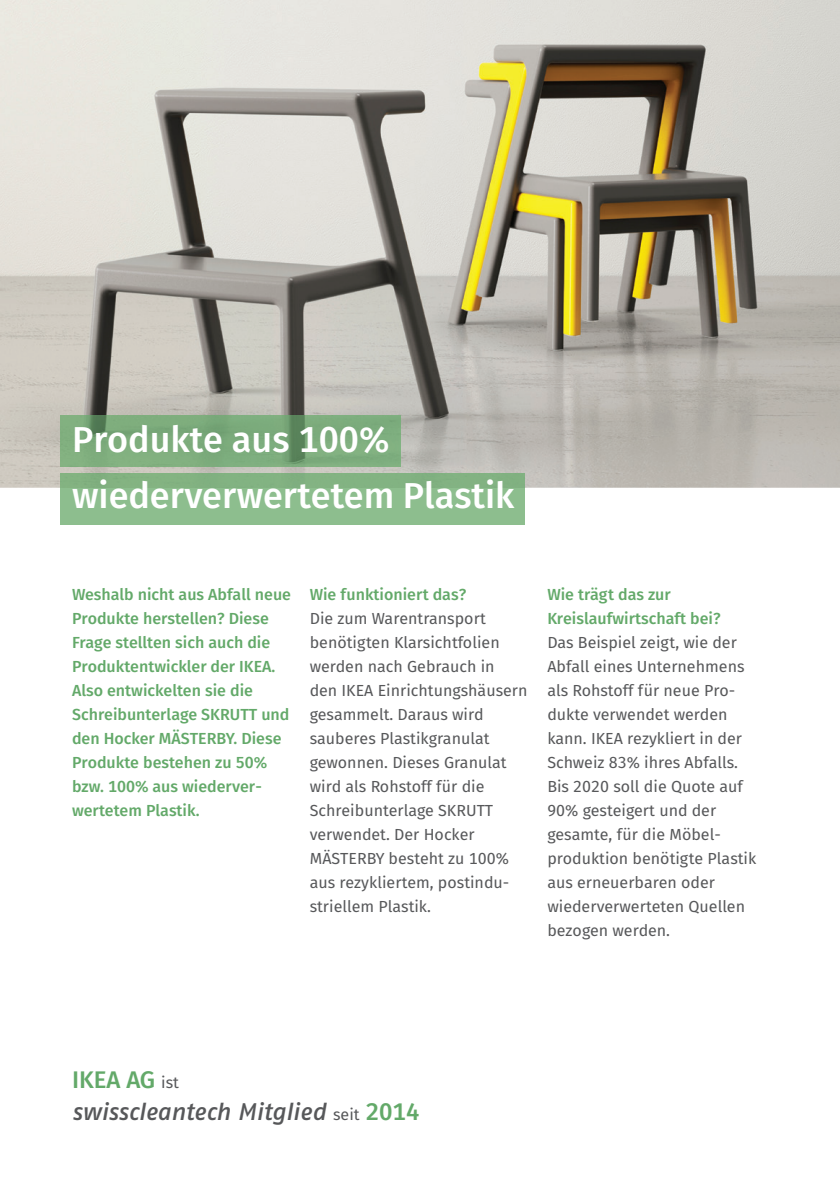
<style>
.page{position:relative;width:840px;height:1191px;background:#fff}
.page>*{position:absolute;margin:0;border:0;box-sizing:border-box;transform-origin:0 0}
.t1{font:500 36px/56px "Fira Sans";color:#fff}
.t2{font:italic 500 24px "Fago OT";color:#57585a}
.t3{font:500 24px "Fira Sans";color:#63a969}
.t4{font:16px/24px "Fira Sans";color:#57585a}
.t5{font:500 16px/24px "Fira Sans";color:#63a969}
.s1{font-weight:400;font-size:16px;color:#57585a}
.s2{font-family:"Fira Sans";font-weight:400;font-style:normal;font-size:16px}
.s3{font-family:"Fira Sans";font-style:normal;color:#63a969}
</style>
<div class="page">
<img style="left:0;top:0;width:839px;height:488px">
<img style="left:61px;top:416px;width:339px;height:51px">
<div style="left:61px;top:488px;width:463px;height:36px;background:#8dbe8e"></div>
<div style="left:61px;top:473px;width:463px;height:15px;background:#82b282"></div>
<h1 class="t1" style="left:72px;top:411px;width:443px">Produkte aus 100% wiederverwertetem Plastik</h1>
<p class="t5" style="left:72px;top:582px;width:220px">Weshalb nicht aus Abfall neue<br>Produkte herstellen? Diese<br>Frage stellten sich auch die<br>Produktentwickler der IKEA.<br>Also entwickelten sie die<br>Schreibunterlage SKRUTT und den Hocker MÄSTERBY. Diese<br>Produkte bestehen zu 50% bzw. 100% aus wiederver&shy;wertetem Plastik.</p>
<p class="t5" style="left:309px;top:582px;width:158px">Wie funktioniert das?</p>
<p class="t4" style="left:309px;top:606px;width:219px">Die zum Warentransport benötigten Klarsichtfolien werden nach Gebrauch in<br>den IKEA Einrichtungshäusern gesammelt. Daraus wird sauberes Plastikgranulat gewonnen. Dieses Granulat wird als Rohstoff für die<br>Schreibunterlage SKRUTT verwendet. Der Hocker<br>MÄSTERBY besteht zu 100% aus rezykliertem, postindu&shy;striellem Plastik.</p>
<p class="t5" style="left:547px;top:582px;width:175px">Wie trägt das zur<br>Kreislaufwirtschaft bei?</p>
<p class="t4" style="left:547px;top:630px;width:210px">Das Beispiel zeigt, wie der<br>Abfall eines Unternehmens als Rohstoff für neue Pro&shy;dukte verwendet werden kann. IKEA rezykliert in der<br>Schweiz 83% ihres Abfalls.<br>Bis 2020 soll die Quote auf<br>90% gesteigert und der gesamte, für die Möbel&shy;produktion benötigte Plastik aus erneuerbaren oder wiederverwerteten Quellen bezogen werden.</p>
<h2 class="t3" style="left:72px;top:1062px;width:108px">IKEA AG <span class="s1">ist</span></h2>
<h2 class="t2" style="left:72px;top:1097px;width:349px">swisscleantech Mitglied <span class="s2">seit</span> <span class="s3">2014</span></h2>
</div>
